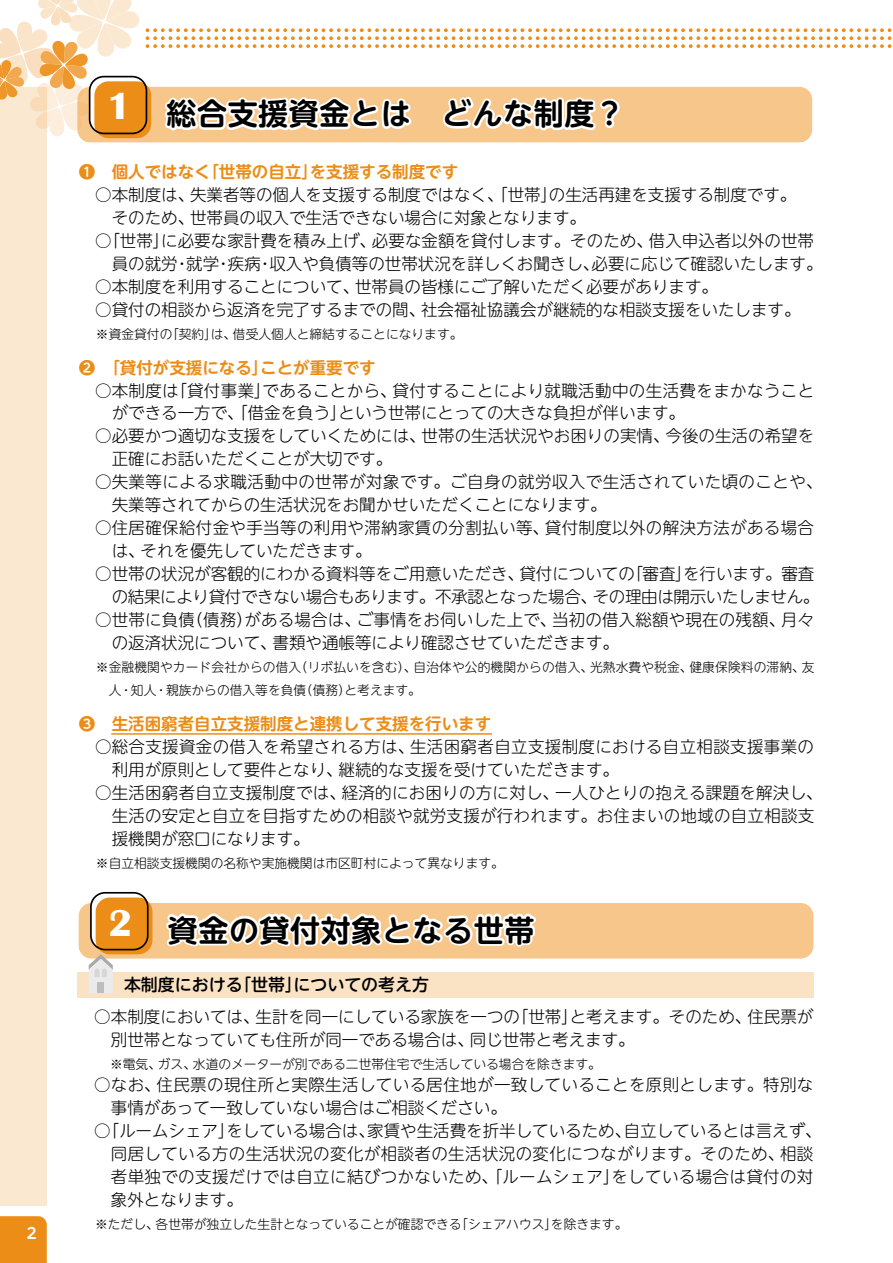
<style>
.page{position:relative;width:893px;height:1263px;background:#fff}
.page>*{position:absolute;margin:0;border:0;box-sizing:border-box;transform-origin:0 0}
.t1{font:700 30px "UD Shin M Go Pr 6 N De";letter-spacing:.02em;color:#000}
.t2{font:500 16.95px "UD Shin M Go Pr 6 N";color:#000}
.t3{font:300 16.5px/23px "UD Shin M Go Pr 6 N";color:#000}
.t4{font:300 16.5px/23px "UD Shin M Go Pr 6 N";letter-spacing:.02em;color:#000}
.t5{font:300 16.5px/23px "UD Shin M Go Pr 6 N";letter-spacing:-.02em;color:#000;text-align:right}
.t6{font:300 16.5px/23px "UD Shin M Go Pr 6 N";letter-spacing:.025em;color:#000}
.t7{font:300 16.5px/23px "UD Shin M Go Pr 6 N";letter-spacing:.03em;color:#000}
.t8{font:700 16.5px "UD Shin M Go Pr 6 N De";color:#ec8d18}
.t9{font:700 15px "UD Shin M Go Pr 6 N De";color:#fff}
.t10{font:300 12.75px/23px "UD Shin M Go Pr 6 N";color:#000}
</style>
<div class="page">
<div style="left:0;top:87px;width:47px;height:1118px;background:#fbe8d1"></div>
<svg style="left:147px;top:28px;width:745px;height:115px"></svg>
<div style="left:94px;top:81px;width:57px;height:57px;background:#ec8d18;border-radius:14px"></div>
<div style="left:89px;top:76px;width:58px;height:58px;border:2px solid #000;border-radius:14px"></div>
<svg style="left:0;top:0;width:139px;height:136px"></svg>
<div style="left:79px;top:903px;width:734px;height:55px;background:#f6c68b;border-radius:13px"></div>
<hr style="left:111px;top:733px;width:381px;height:2px;background:#ec8d18">
<div style="left:77px;top:972px;width:736px;height:25px;background:#fae2c5"></div>
<svg style="left:89px;top:891px;width:449px;height:102px"></svg>
<div style="left:98px;top:983px;width:6px;height:10px;background:#bdbdbd"></div>
<div style="left:0;top:1216px;width:47px;height:47px;background:#ec8d18"></div>
<p class="t9" style="left:27px;top:1221px;width:11px">2</p>
<h1 class="t1" style="left:107px;top:88px;width:519px"><sup>1</sup> 総合支援資金とは　どんな制度？</h1>
<p class="t8" style="left:79px;top:158px;width:381px">❶　個人ではなく「世帯の自立」を支援する制度です</p>
<p class="t3" style="left:95px;top:182px;width:703px">○本制度は、失業者等の個人を支援する制度ではなく、「世帯」の生活再建を支援する制度です。　そのため、世帯員の収入で生活できない場合に対象となります。</p>
<p class="t3" style="left:112px;top:228px;width:712px;text-indent:-17px">○「世帯」に必要な家計費を積み上げ、必要な金額を貸付します。そのため、借入申込者以外の世帯員の就労・就学・疾病・収入や負債等の世帯状況を詳しくお聞きし、必要に応じて確認いたします。</p>
<p class="t3" style="left:95px;top:274px;width:624px">○本制度を利用することについて、世帯員の皆様にご了解いただく必要があります。</p>
<p class="t3" style="left:95px;top:297px;width:707px">○貸付の相談から返済を完了するまでの間、社会福祉協議会が継続的な相談支援をいたします。</p>
<p class="t10" style="left:96px;top:322px;width:368px">※資金貸付の「契約」は、借受人個人と締結することになります。</p>
<p class="t8" style="left:79px;top:353px;width:299px">❷　「貸付が支援になる」ことが重要です</p>
<p class="t6" style="left:112px;top:378px;width:704px;text-indent:-17px">○本制度は「貸付事業」であることから、貸付することにより就職活動中の生活費をまかなうことができる一方で、「借金を負う」という世帯にとっての大きな負担が伴います。</p>
<p class="t3" style="left:112px;top:424px;width:704px;text-indent:-17px">○必要かつ適切な支援をしていくためには、世帯の生活状況やお困りの実情、今後の生活の希望を正確にお話いただくことが大切です。</p>
<p class="t7" style="left:112px;top:470px;width:712px;text-indent:-17px">○失業等による求職活動中の世帯が対象です。ご自身の就労収入で生活されていた頃のことや、失業等されてからの生活状況をお聞かせいただくことになります。</p>
<p class="t4" style="left:112px;top:516px;width:704px;text-indent:-17px">○住居確保給付金や手当等の利用や滞納家賃の分割払い等、貸付制度以外の解決方法がある場合は、それを優先していただきます。</p>
<p class="t5" style="left:95px;top:561px;width:726px">○世帯の状況が客観的にわかる資料等をご用意いただき、貸付についての「審査」を行います。審査の結果により貸付できない場合もあります。不承認となった場合、その理由は開示いたしません。</p>
<p class="t3" style="left:112px;top:607px;width:704px;text-indent:-17px">○世帯に負債（債務）がある場合は、ご事情をお伺いした上で、当初の借入総額や現在の残額、月々の返済状況について、書類や通帳等により確認させていただきます。</p>
<p class="t10" style="left:109px;top:655px;width:707px;text-indent:-13px">※金融機関やカード会社からの借入（リボ払いを含む）、自治体や公的機関からの借入、光熱水費や税金、健康保険料の滞納、友人・知人・親族からの借入等を負債（債務）と考えます。</p>
<p class="t8" style="left:79px;top:709px;width:414px">❸　生活困窮者自立支援制度と連携して支援を行います</p>
<p class="t4" style="left:112px;top:734px;width:704px;text-indent:-17px">○総合支援資金の借入を希望される方は、生活困窮者自立支援制度における自立相談支援事業の利用が原則として要件となり、継続的な支援を受けていただきます。</p>
<p class="t3" style="left:112px;top:780px;width:713px;text-indent:-17px">○生活困窮者自立支援制度では、経済的にお困りの方に対し、一人ひとりの抱える課題を解決し、生活の安定と自立を目指すための相談や就労支援が行われます。お住まいの地域の自立相談支援機関が窓口になります。</p>
<p class="t10" style="left:96px;top:850px;width:409px">※自立相談支援機関の名称や実施機関は市区町村によって異なります。</p>
<h1 class="t1" style="left:109px;top:904px;width:427px"><sup>2</sup> 資金の貸付対象となる世帯</h1>
<p class="t2" style="left:124px;top:970px;width:307px">本制度における「世帯」についての考え方</p>
<p class="t3" style="left:111px;top:1004px;width:704px;text-indent:-17px">○本制度においては、生計を同一にしている家族を一つの「世帯」と考えます。そのため、住民票が別世帯となっていても住所が同一である場合は、同じ世帯と考えます。</p>
<p class="t10" style="left:110px;top:1051px;width:492px">※電気、ガス、水道のメーターが別である二世帯住宅で生活している場合を除きます。</p>
<p class="t4" style="left:111px;top:1073px;width:704px;text-indent:-17px">○なお、住民票の現住所と実際生活している居住地が一致していることを原則とします。特別な事情があって一致していない場合はご相談ください。</p>
<p class="t4" style="left:111px;top:1119px;width:712px;text-indent:-17px">○「ルームシェア」をしている場合は、家賃や生活費を折半しているため、自立しているとは言えず、同居している方の生活状況の変化が相談者の生活状況の変化につながります。そのため、相談者単独での支援だけでは自立に結びつかないため、「ルームシェア」をしている場合は貸付の対象外となります。</p>
<p class="t10" style="left:95px;top:1212px;width:534px">※ただし、各世帯が独立した生計となっていることが確認できる「シェアハウス」を除きます。</p>
</div>
